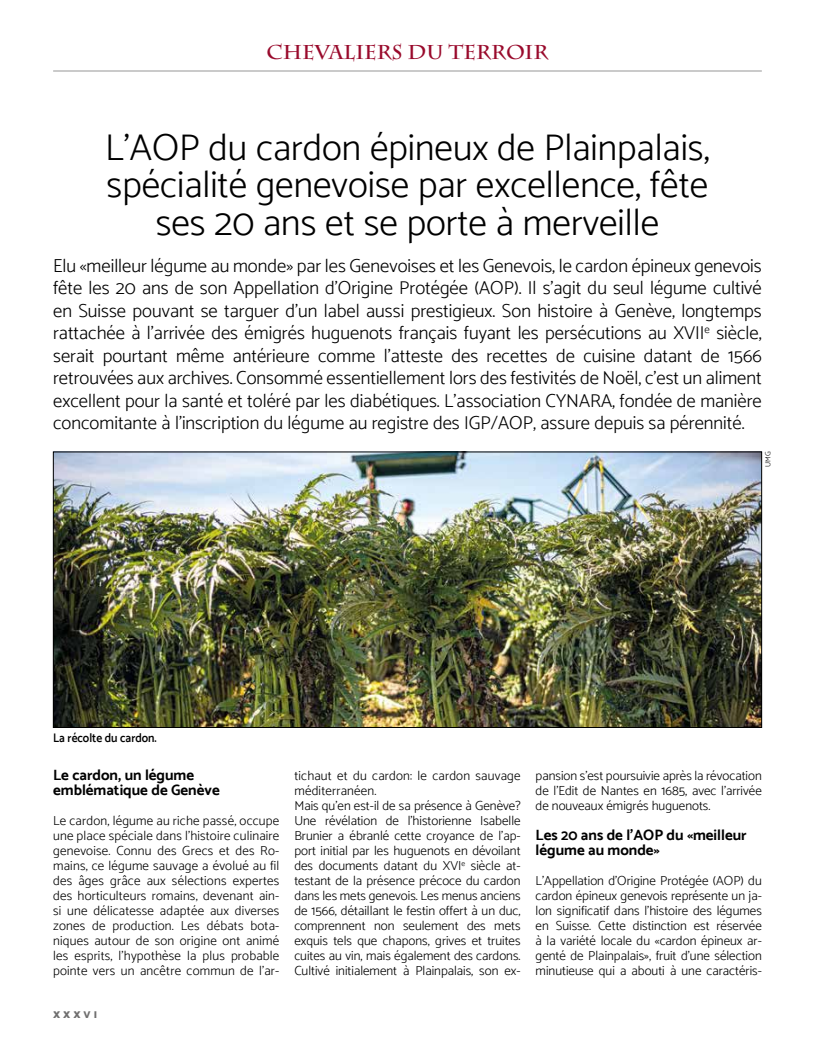
<style>
.page{position:relative;width:815px;height:1063px;background:#fff}
.page>*{position:absolute;margin:0;border:0;box-sizing:border-box;transform-origin:0 0}
.t1{font:300 37.5px/37.5px "Catamaran";color:#000;text-align:center}
.t2{font:700 20px "Charlemagne Std";color:#990a2c}
.t3{font:300 18.75px/22.5px "Catamaran";color:#000;text-align:justify}
.t4{font:700 15px/15px "Catamaran";color:#000}
.t5{font:300 13.12px/15px "Catamaran";color:#000;text-align:justify}
.t6{font:600 12.5px "Catamaran";color:#000;scale:.92 1}
.t7{font:900 10px "Catamaran";letter-spacing:.3em;color:#706f6f}
.t8{font:300 7.5px "Catamaran";color:#000}
</style>
<div class="page">
<hr style="left:53px;top:71px;width:709px;height:1px;background:#979696">
<img style="left:55px;top:454px;width:705px;height:272px">
<div style="left:53px;top:452px;width:709px;height:276px;border:1px solid #000"></div>
<h2 class="t2" style="left:267px;top:41px;width:283px">CHEVALIERS DU TERROIR</h2>
<h1 class="t1" style="left:105px;top:128px;width:606px">L’AOP du cardon épineux de Plainpalais, spécialité genevoise par excellence, fête ses 20 ans et se porte à merveille</h1>
<p class="t3" style="left:53px;top:254px;width:710px">Elu «meilleur légume au monde» par les Genevoises et les Genevois, le cardon épineux genevois fête les 20 ans de son Appellation d’Origine Protégée (AOP). Il s’agit du seul légume cultivé en Suisse pouvant se targuer d’un label aussi prestigieux. Son histoire à Genève, longtemps rattachée à l’arrivée des émigrés huguenots français fuyant les persécutions au XVII<sup>e</sup> siècle, serait pourtant même antérieure comme l’atteste des recettes de cuisine datant de 1566 retrouvées aux archives. Consommé essentiellement lors des festivités de Noël, c’est un aliment excellent pour la santé et toléré par les diabétiques. L’association CYNARA, fondée de manière concomitante à l’inscription du légume au registre des IGP/AOP, assure depuis sa pérennité.</p>
<p class="t8" style="left:764px;top:467px;width:17px;rotate:-90deg">UMG</p>
<p class="t6" style="left:53px;top:730px;width:114px">La récolte du cardon.</p>
<p class="t4" style="left:53px;top:767px;width:168px">Le cardon, un légume emblématique de Genève</p>
<p class="t5" style="left:53px;top:813px;width:228px">Le cardon, légume au riche passé, occupe une place spéciale dans l’histoire culinaire genevoise. Connu des Grecs et des Ro&shy;mains, ce légume sauvage a évolué au fil des âges grâce aux sélections expertes des horticulteurs romains, devenant ain&shy;si une délicatesse adaptée aux diverses zones de production. Les débats bota&shy;niques autour de son origine ont animé les esprits, l’hypothèse la plus probable pointe vers un ancêtre commun de l’ar-</p>
<p class="t7" style="left:53px;top:1009px;width:45px">XXXVI</p>
<p class="t5" style="left:294px;top:768px;width:228px;text-align:left">tichaut et du cardon: le cardon sauvage méditerranéen.<br>Mais qu’en est-il de sa présence à Genève?<br>Une révélation de l’historienne Isabelle Brunier a ébranlé cette croyance de l’ap&shy;port initial par les huguenots en dévoilant des documents datant du XVI<sup>e</sup> siècle at&shy;testant de la présence précoce du cardon dans les mets genevois. Les menus anciens de 1566, détaillant le festin offert à un duc, comprennent non seulement des mets exquis tels que chapons, grives et truites cuites au vin, mais également des cardons.<br>Cultivé initialement à Plainpalais, son ex-</p>
<p class="t5" style="left:536px;top:768px;width:228px">pansion s’est poursuivie après la révocation de l’Edit de Nantes en 1685, avec l’arrivée de nouveaux émigrés huguenots.</p>
<p class="t4" style="left:536px;top:827px;width:213px">Les 20 ans de l’AOP du «meilleur légume au monde»</p>
<p class="t5" style="left:536px;top:873px;width:228px">L’Appellation d’Origine Protégée (AOP) du cardon épineux genevois représente un ja&shy;lon significatif dans l’histoire des légumes en Suisse. Cette distinction est réservée à la variété locale du «cardon épineux ar&shy;genté de Plainpalais», fruit d’une sélection minutieuse qui a abouti à une caractéris-</p>
</div>
